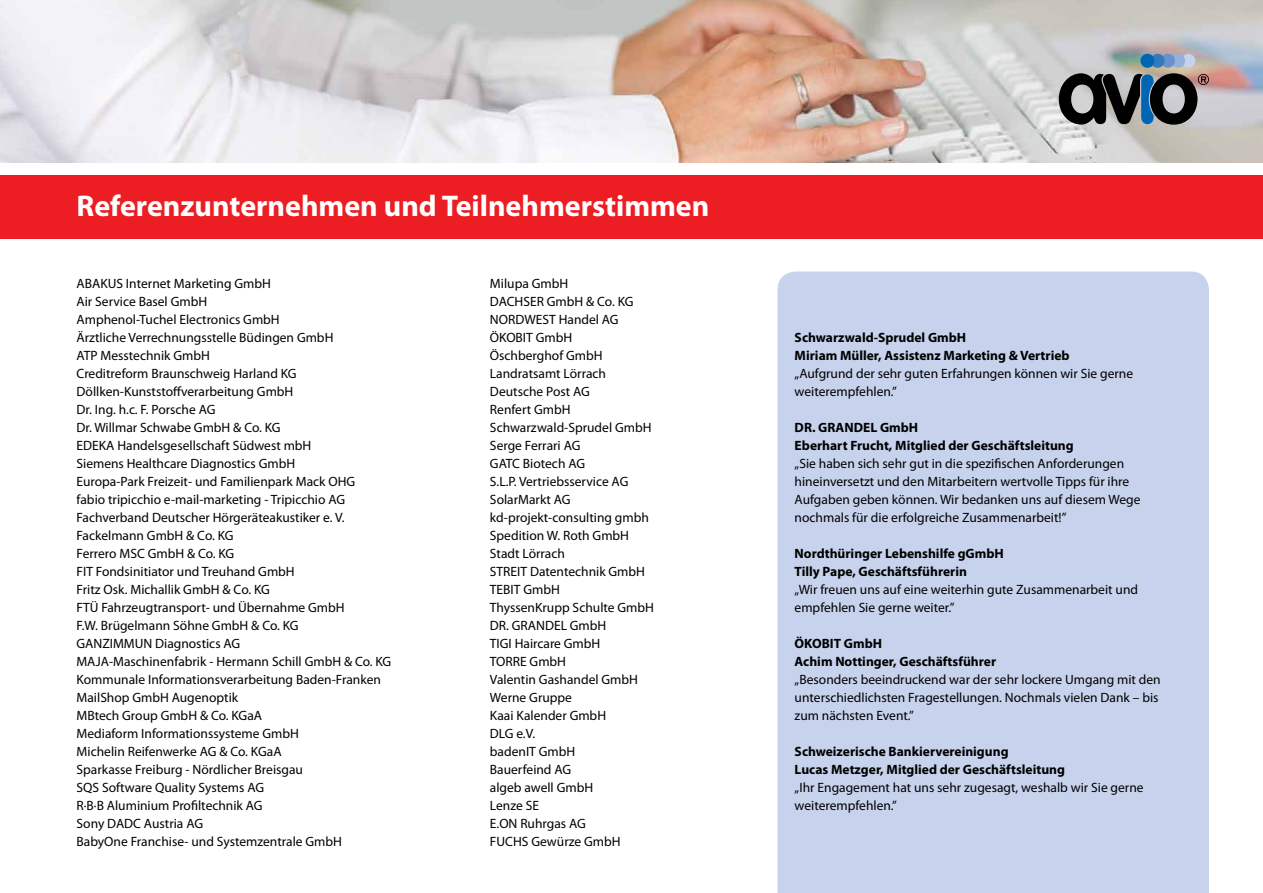
<style>
.page{position:relative;width:1263px;height:893px;background:#fff}
.page>*{position:absolute;margin:0;border:0;box-sizing:border-box;transform-origin:0 0}
.t1{font:700 30px "Myriad Pro";color:#fff}
.t2{font:13.5px/18px "Myriad Pro";color:#000}
.t3{font:700 13.5px/18px "Myriad Pro";color:#000}
</style>
<div class="page">
<div style="left:777px;top:272px;width:432px;height:621px;background:#c7d2ec"></div>
<img style="left:0;top:0;width:1263px;height:162px">
<div style="left:0;top:175px;width:1263px;height:64px;background:#ed1d24"></div>
<div style="left:1181px;top:54px;width:14px;height:14px;background:#c7d2ec;border-radius:50%"></div>
<div style="left:1171px;top:54px;width:14px;height:14px;background:#96afdb;border-radius:50%"></div>
<div style="left:1161px;top:54px;width:14px;height:14px;background:#6a91cb;border-radius:50%"></div>
<div style="left:1151px;top:54px;width:13px;height:14px;background:#3479be;border-radius:50%"></div>
<div style="left:1140px;top:54px;width:14px;height:14px;background:#0066b3;border-radius:50%"></div>
<svg style="left:1059px;top:73px;width:150px;height:52px;background:#575b5f"></svg>
<h1 class="t1" style="left:77px;top:186px;width:634px">Referenzunternehmen und Teilnehmerstimmen</h1>
<p class="t2" style="left:77px;top:274px;width:316px">ABAKUS Internet Marketing GmbH<br>Air Service Basel GmbH<br>Amphenol-Tuchel Electronics GmbH<br>Ärztliche Verrechnungsstelle Büdingen GmbH<br>ATP Messtechnik GmbH<br>Creditreform Braunschweig Harland KG Döllken-Kunststoffverarbeitung GmbH<br>Dr. Ing. h.c. F. Porsche AG<br>Dr. Willmar Schwabe GmbH &amp; Co. KG<br>EDEKA Handelsgesellschaft Südwest mbH<br>Siemens Healthcare Diagnostics GmbH<br>Europa-Park Freizeit- und Familienpark Mack OHG<br>fabio tripicchio e-mail-marketing - Tripicchio AG Fachverband Deutscher Hörgeräteakustiker e. V.<br>Fackelmann GmbH &amp; Co. KG<br>Ferrero MSC GmbH &amp; Co. KG<br>FIT Fondsinitiator und Treuhand GmbH<br>Fritz Osk. Michallik GmbH &amp; Co. KG<br>FTÜ Fahrzeugtransport- und Übernahme GmbH<br>F.W. Brügelmann Söhne GmbH &amp; Co. KG<br>GANZIMMUN Diagnostics AG<br>MAJA-Maschinenfabrik - Hermann Schill GmbH &amp; Co. KG Kommunale Informationsverarbeitung Baden-Franken MailShop GmbH Augenoptik<br>MBtech Group GmbH &amp; Co. KGaA<br>Mediaform Informationssysteme GmbH<br>Michelin Reifenwerke AG &amp; Co. KGaA<br>Sparkasse Freiburg - Nördlicher Breisgau<br>SQS Software Quality Systems AG<br>R·B·B Aluminium Profiltechnik AG<br>Sony DADC Austria AG<br>BabyOne Franchise- und Systemzentrale GmbH</p>
<p class="t2" style="left:490px;top:274px;width:166px">Milupa GmbH<br>DACHSER GmbH &amp; Co. KG<br>NORDWEST Handel AG<br>ÖKOBIT GmbH<br>Öschberghof GmbH<br>Landratsamt Lörrach<br>Deutsche Post AG<br>Renfert GmbH<br>Schwarzwald-Sprudel GmbH<br>Serge Ferrari AG<br>GATC Biotech AG<br>S.L.P. Vertriebsservice AG<br>SolarMarkt AG kd-projekt-consulting gmbh<br>Spedition W. Roth GmbH<br>Stadt Lörrach<br>STREIT Datentechnik GmbH<br>TEBIT GmbH<br>ThyssenKrupp Schulte GmbH<br>DR. GRANDEL GmbH<br>TIGI Haircare GmbH<br>TORRE GmbH<br>Valentin Gashandel GmbH<br>Werne Gruppe<br>Kaai Kalender GmbH<br>DLG e.V.<br>badenIT GmbH<br>Bauerfeind AG<br>algeb awell GmbH<br>Lenze SE<br>E.ON Ruhrgas AG<br>FUCHS Gewürze GmbH</p>
<p class="t3" style="left:795px;top:328px;width:276px">Schwarzwald-Sprudel GmbH<br>Miriam Müller, Assistenz Marketing &amp; Vertrieb</p>
<p class="t2" style="left:795px;top:364px;width:340px">„Aufgrund der sehr guten Erfahrungen können wir Sie gerne weiterempfehlen.”</p>
<p class="t3" style="left:795px;top:418px;width:281px">DR. GRANDEL GmbH<br>Eberhart Frucht, Mitglied der Geschäftsleitung</p>
<p class="t2" style="left:795px;top:454px;width:347px">„Sie haben sich sehr gut in die spezifischen Anforderungen hineinversetzt und den Mitarbeitern wertvolle Tipps für ihre Aufgaben geben können. Wir bedanken uns auf diesem Wege nochmals für die erfolgreiche Zusammenarbeit!”</p>
<p class="t3" style="left:795px;top:544px;width:211px">Nordthüringer Lebenshilfe gGmbH<br>Tilly Pape, Geschäftsführerin</p>
<p class="t2" style="left:795px;top:580px;width:345px">„Wir freuen uns auf eine weiterhin gute Zusammenarbeit und empfehlen Sie gerne weiter.”</p>
<p class="t3" style="left:795px;top:634px;width:203px">ÖKOBIT GmbH<br>Achim Nottinger, Geschäftsführer</p>
<p class="t2" style="left:795px;top:670px;width:368px">„Besonders beeindruckend war der sehr lockere Umgang mit den unterschiedlichsten Fragestellungen. Nochmals vielen Dank – bis zum nächsten Event.”</p>
<p class="t3" style="left:795px;top:742px;width:272px">Schweizerische Bankiervereinigung<br>Lucas Metzger, Mitglied der Geschäftsleitung</p>
<p class="t2" style="left:795px;top:778px;width:351px">„Ihr Engagement hat uns sehr zugesagt, weshalb wir Sie gerne weiterempfehlen.”</p>
</div>
